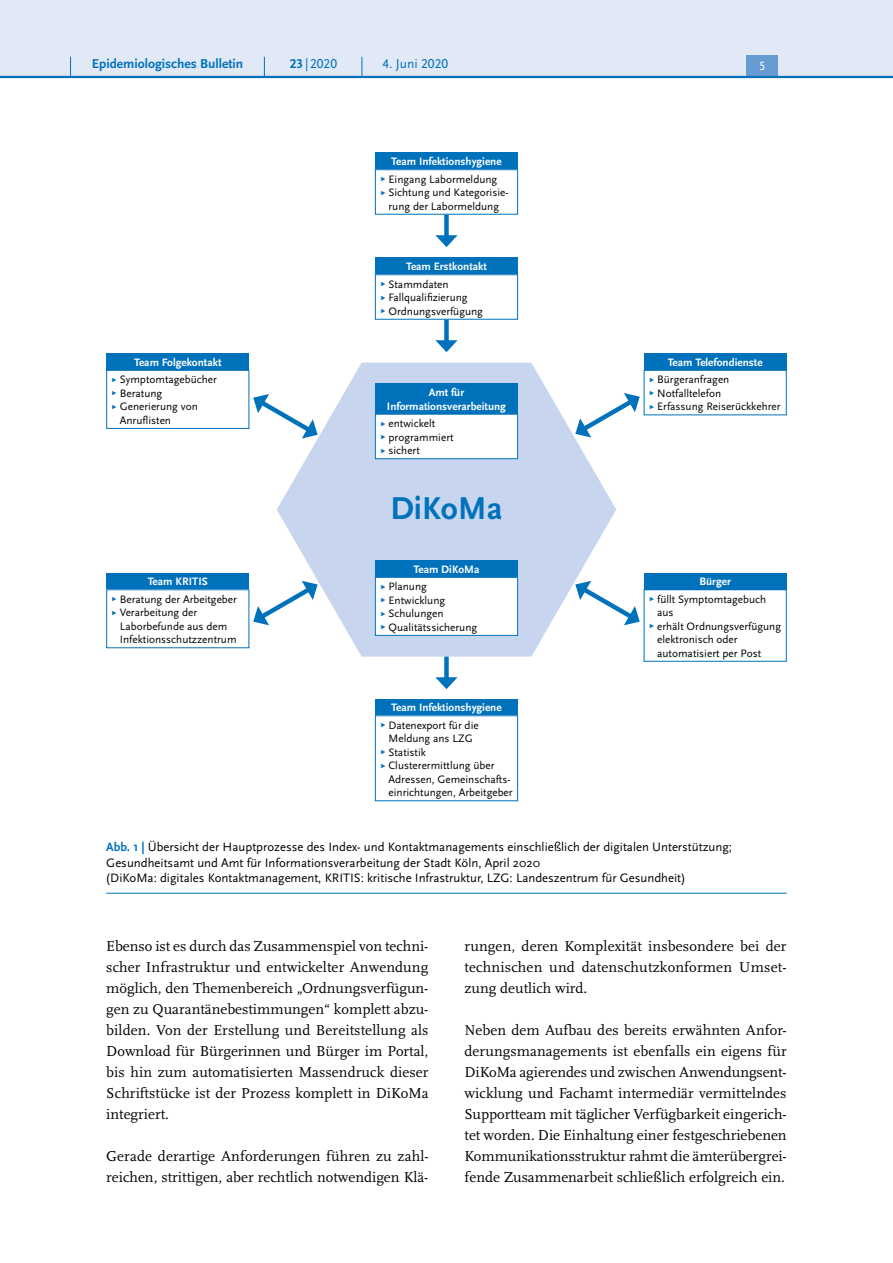
<style>
.page{position:relative;width:893px;height:1263px;background:#fff}
.page>*{position:absolute;margin:0;border:0;box-sizing:border-box;transform-origin:0 0}
.t1{font:700 33px "Scala Sans Pro";color:#0072bc}
.P_-_Fließtext{font:15px/21px "Scala Pro";color:#000;text-align:justify}
.t2{font:700 13.5px "Scala Sans Pro";color:#0072bc}
.t3{font:13.5px "Scala Sans Pro";color:#0072bc}
.P_-_Bildunterschrift{font:12.75px/15.8px "Scala Sans Pro";color:#000}
.t4{font:12.45px "Scala Sans Pro";color:#fff}
.t5{font:11.25px/13.5px "Scala Sans Pro";color:#000}
.P_-_Tab_linksbündig{font:700 11.25px/13.5px "Scala Sans Pro";color:#fff;text-align:center}
.s1{font-weight:700}
.s2{font-size:6px;color:#0072bc}
.s3{font-weight:700;color:#0072bc}
</style>
<div class="page">
<svg style="left:277px;top:363px;width:339px;height:294px;fill:#c7d6ee"></svg>
<div style="left:375px;top:384px;width:143px;height:30px;background:#0072bc"></div>
<div style="left:375px;top:414px;width:143px;height:45px;background:#fff"></div>
<div style="left:644px;top:353px;width:143px;height:17px;background:#0072bc"></div>
<div style="left:644px;top:370px;width:143px;height:45px;border:1px solid #0072bc"></div>
<div style="left:106px;top:353px;width:143px;height:17px;background:#0072bc"></div>
<div style="left:106px;top:370px;width:143px;height:59px;border:1px solid #0072bc"></div>
<div style="left:375px;top:258px;width:143px;height:16px;background:#0072bc"></div>
<div style="left:375px;top:274px;width:143px;height:46px;border:1px solid #0072bc"></div>
<div style="left:375px;top:699px;width:143px;height:16px;background:#0072bc"></div>
<div style="left:375px;top:715px;width:143px;height:86px;border:1px solid #0072bc"></div>
<div style="left:375px;top:153px;width:143px;height:16px;background:#0072bc"></div>
<div style="left:375px;top:169px;width:143px;height:46px;border:1px solid #0072bc"></div>
<div style="left:644px;top:573px;width:143px;height:16px;background:#0072bc"></div>
<div style="left:644px;top:589px;width:143px;height:73px;border:1px solid #0072bc"></div>
<div style="left:106px;top:573px;width:143px;height:16px;background:#0072bc"></div>
<div style="left:375px;top:560px;width:143px;height:17px;background:#0072bc"></div>
<div style="left:375px;top:577px;width:143px;height:58px;background:#fff"></div>
<div style="left:375px;top:577px;width:143px;height:59px;border:1px solid #0072bc"></div>
<svg style="left:253px;top:394px;width:65px;height:44px"></svg>
<svg style="left:253px;top:581px;width:65px;height:44px"></svg>
<svg style="left:575px;top:393px;width:65px;height:44px"></svg>
<svg style="left:575px;top:581px;width:65px;height:44px"></svg>
<div style="left:444px;top:215px;width:5px;height:24px;background:#0072bc"></div>
<svg style="left:435px;top:235px;width:23px;height:12px"></svg>
<div style="left:444px;top:320px;width:5px;height:24px;background:#0072bc"></div>
<svg style="left:435px;top:340px;width:23px;height:12px"></svg>
<div style="left:444px;top:657px;width:5px;height:24px;background:#0072bc"></div>
<svg style="left:435px;top:677px;width:23px;height:12px"></svg>
<hr style="left:106px;top:893px;width:681px;height:1px;background:#0072bc">
<div style="left:0;top:0;width:893px;height:77px;background:#e1e8f6"></div>
<div style="left:746px;top:55px;width:32px;height:21px;background:#679bd2"></div>
<hr style="left:0;top:76px;width:893px;height:2px;background:#0072bc">
<svg style="left:70px;top:57px;width:1px;height:19px"></svg>
<svg style="left:264px;top:57px;width:1px;height:19px"></svg>
<svg style="left:362px;top:57px;width:1px;height:19px"></svg>
<p class="t2" style="left:92px;top:55px;width:153px">Epidemiologisches Bulletin</p>
<p class="t3" style="left:290px;top:55px;width:49px"><span class="s1">23</span>|2020</p>
<p class="t3" style="left:383px;top:55px;width:67px">4. Juni 2020</p>
<p class="t4" style="left:759px;top:59px;width:8px">5</p>
<p class="P_-_Tab_linksbündig" style="left:391px;top:155px;width:112px">Team Infektionshygiene</p>
<p class="t5" style="left:380px;top:172px;width:119px"><span class="s2">▶</span> Eingang Labormeldung</p>
<p class="t5" style="left:380px;top:186px;width:130px;text-align:center"><span class="s2">▶</span> Sichtung und Kategorisie&shy;rung der Labormeldung</p>
<p class="P_-_Tab_linksbündig" style="left:134px;top:355px;width:89px">Team Folgekontakt</p>
<p class="t5" style="left:111px;top:373px;width:107px"><span class="s2">▶</span> Symptomtagebücher</p>
<p class="t5" style="left:111px;top:386px;width:52px"><span class="s2">▶</span> Beratung</p>
<p class="t5" style="left:120px;top:400px;width:80px;text-indent:-9px"><span class="s2">▶</span> Generierung von<br>Anruflisten</p>
<p class="P_-_Tab_linksbündig" style="left:148px;top:575px;width:62px">Team KRITIS</p>
<p class="t5" style="left:111px;top:592px;width:127px"><span class="s2">▶</span> Beratung der Arbeitgeber</p>
<p class="t5" style="left:120px;top:606px;width:118px;text-indent:-9px"><span class="s2">▶</span> Verarbeitung der<br>Laborbefunde aus dem<br>Infektionsschutzzentrum</p>
<p class="P_-_Tab_linksbündig" style="left:406px;top:260px;width:82px">Team Erstkontakt</p>
<p class="t5" style="left:380px;top:277px;width:70px"><span class="s2">▶</span> Stammdaten</p>
<p class="t5" style="left:380px;top:291px;width:89px"><span class="s2">▶</span> Fallqualifizierung</p>
<p class="t5" style="left:380px;top:304px;width:105px"><span class="s2">▶</span> Ordnungsverfügung</p>
<p class="P_-_Tab_linksbündig" style="left:387px;top:386px;width:121px">Amt für<br>Informationsverarbeitung</p>
<p class="t5" style="left:380px;top:417px;width:57px"><span class="s2">▶</span> entwickelt</p>
<p class="t5" style="left:380px;top:430px;width:75px"><span class="s2">▶</span> programmiert</p>
<p class="t5" style="left:380px;top:444px;width:41px"><span class="s2">▶</span> sichert</p>
<p class="t1" style="left:390px;top:489px;width:114px">DiKoMa</p>
<p class="P_-_Tab_linksbündig" style="left:413px;top:562px;width:67px">Team DiKoMa</p>
<p class="t5" style="left:380px;top:580px;width:48px"><span class="s2">▶</span> Planung</p>
<p class="t5" style="left:380px;top:593px;width:67px"><span class="s2">▶</span> Entwicklung</p>
<p class="t5" style="left:380px;top:607px;width:65px"><span class="s2">▶</span> Schulungen</p>
<p class="t5" style="left:380px;top:620px;width:99px"><span class="s2">▶</span> Qualitätssicherung</p>
<p class="P_-_Tab_linksbündig" style="left:391px;top:701px;width:112px">Team Infektionshygiene</p>
<p class="t5" style="left:380px;top:718px;width:100px;text-align:center"><span class="s2">▶</span> Datenexport für die<br>Meldung ans LZG</p>
<p class="t5" style="left:380px;top:745px;width:47px"><span class="s2">▶</span> Statistik</p>
<p class="t5" style="left:388px;top:759px;width:126px;text-indent:-9px"><span class="s2">▶</span> Clusterermittlung über<br>Adressen, Gemeinschafts&shy;einrichtungen, Arbeitgeber</p>
<p class="P_-_Tab_linksbündig" style="left:668px;top:355px;width:96px">Team Telefondienste</p>
<p class="t5" style="left:649px;top:373px;width:82px"><span class="s2">▶</span> Bürgeranfragen</p>
<p class="t5" style="left:649px;top:386px;width:74px"><span class="s2">▶</span> Notfalltelefon</p>
<p class="t5" style="left:649px;top:400px;width:133px"><span class="s2">▶</span> Erfassung Reiserückkehrer</p>
<p class="P_-_Tab_linksbündig" style="left:699px;top:575px;width:33px">Bürger</p>
<p class="t5" style="left:657px;top:592px;width:110px;text-indent:-9px"><span class="s2">▶</span> füllt Symptomtagebuch aus</p>
<p class="t5" style="left:657px;top:619px;width:125px;text-indent:-9px"><span class="s2">▶</span> erhält Ordnungsverfügung elektronisch oder automatisiert per Post</p>
<p class="P_-_Bildunterschrift" style="left:106px;top:839px;width:628px"><span class="s3">Abb. 1 |</span> Übersicht der Hauptprozesse des Index- und Kontaktmanagements einschließlich der digitalen Unterstützung;<br>Gesundheitsamt und Amt für Informationsverarbeitung der Stadt Köln, April 2020<br>(DiKoMa: digitales Kontaktmanagement, KRITIS: kritische Infrastruktur, LZG: Landeszentrum für Gesundheit)</p>
<p class="P_-_Fließtext" style="left:106px;top:935px;width:324px">Ebenso ist es durch das Zusammenspiel von techni&shy;scher Infrastruktur und entwickelter Anwendung möglich, den Themenbereich „Ordnungsverfügun&shy;gen zu Quarantänebestimmungen“ komplett abzu&shy;bilden. Von der Erstellung und Bereitstellung als Download für Bürgerinnen und Bürger im Portal, bis hin zum automatisierten Massendruck dieser Schriftstücke ist der Prozess komplett in DiKoMa integriert.</p>
<p class="P_-_Fließtext" style="left:106px;top:1145px;width:324px">Gerade derartige Anforderungen führen zu zahl&shy;reichen, strittigen, aber rechtlich notwendigen Klä-</p>
<p class="P_-_Fließtext" style="left:465px;top:935px;width:324px">rungen, deren Komplexität insbesondere bei der technischen und datenschutzkonformen Umset&shy;zung deutlich wird.</p>
<p class="P_-_Fließtext" style="left:465px;top:1019px;width:324px">Neben dem Aufbau des bereits erwähnten Anfor&shy;derungsmanagements ist ebenfalls ein eigens für DiKoMa agierendes und zwischen Anwendungsent&shy;wicklung und Fachamt intermediär vermittelndes Supportteam mit täglicher Verfügbarkeit eingerich&shy;tet worden. Die Einhaltung einer festgeschriebenen Kommunikationsstruktur rahmt die ämterübergrei&shy;fende Zusammenarbeit schließlich erfolgreich ein.</p>
</div>
